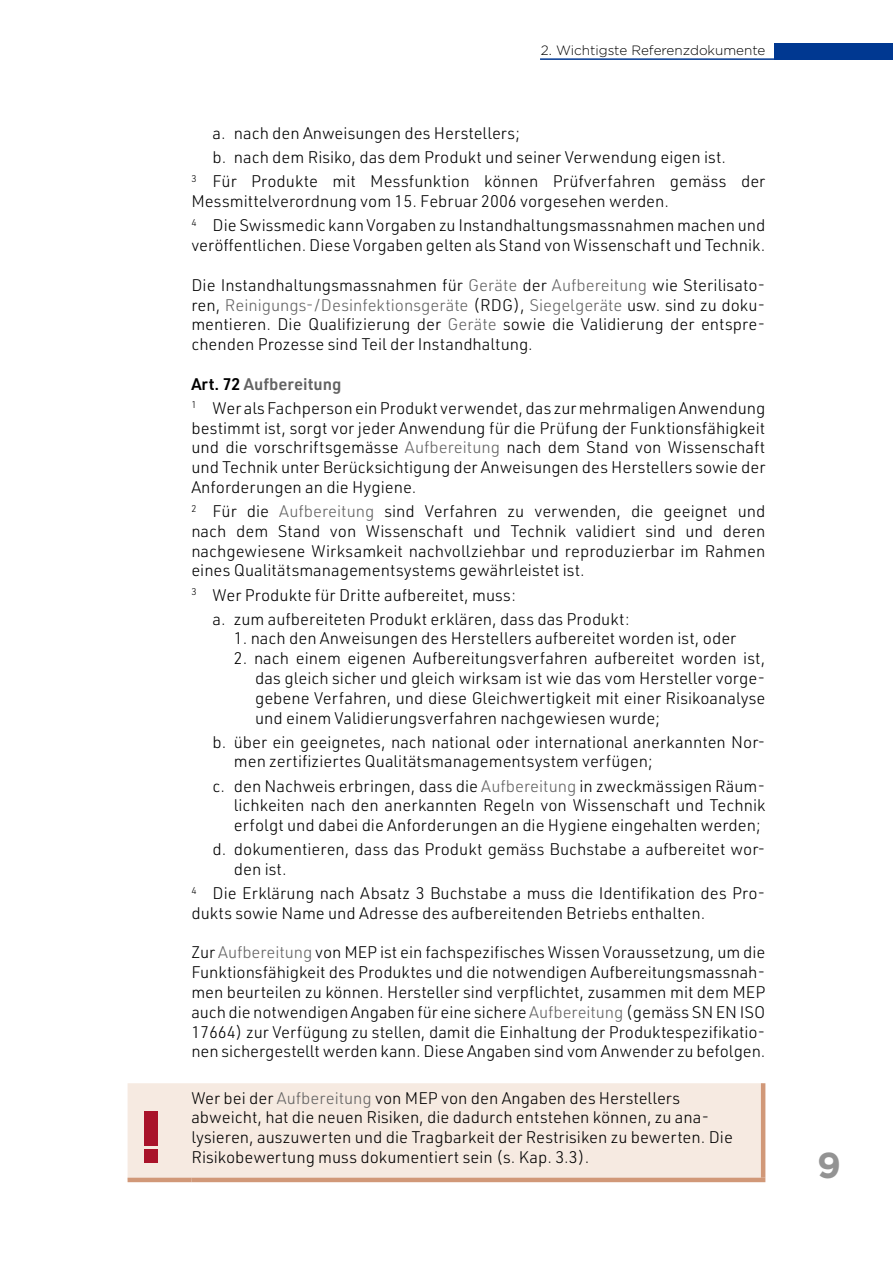
<style>
.page{position:relative;width:893px;height:1263px;background:#fff}
.page>*{position:absolute;margin:0;border:0;box-sizing:border-box;transform-origin:0 0}
.t1{font:700 36px "Gotham";color:#939393}
.t2{font:300 16.5px/19.8px "URWDIN";color:#000}
.t3{font:300 13.5px "Gotham";color:#000}
.s1{color:#636363}
.s2{font-weight:600}
.s3{font-weight:600;color:#636363}
</style>
<div class="page">
<div style="left:774px;top:43px;width:119px;height:17px;background:#003891"></div>
<hr style="left:540px;top:58px;width:234px;height:2px;background:#003891">
<div style="left:128px;top:1083px;width:633px;height:95px;background:#f6eae1"></div>
<hr style="left:761px;top:1083px;width:4px;height:95px;background:#d19878">
<hr style="left:128px;top:1178px;width:63px;height:4px;background:#d19878">
<hr style="left:191px;top:1178px;width:574px;height:4px;background:#d19878">
<div style="left:145px;top:1149px;width:13px;height:14px;background:#a9132a"></div>
<div style="left:145px;top:1111px;width:13px;height:35px;background:#a9132a"></div>
<p class="t3" style="left:541px;top:43px;width:226px">2. Wichtigste Referenzdokumente</p>
<p class="t2" style="left:213px;top:123px;width:309px">a. nach den Anweisungen des Herstellers;</p>
<p class="t2" style="left:213px;top:147px;width:515px">b. nach dem Risiko, das dem Produkt und seiner Verwendung eigen ist.</p>
<p class="t2" style="left:191px;top:171px;width:575px"><sup>3</sup> Für Produkte mit Messfunktion können Prüfverfahren gemäss der</p>
<p class="t2" style="left:191px;top:189px;width:575px;line-height:24px">Messmittelverordnung vom 15. Februar 2006 vorgesehen werden.<br><sup>4</sup> Die Swissmedic kann Vorgaben zu Instandhaltungsmassnahmen machen und</p>
<p class="t2" style="left:191px;top:235px;width:575px">veröffentlichen. Diese Vorgaben gelten als Stand von Wissenschaft und Technik.</p>
<p class="t2" style="left:191px;top:274px;width:576px;text-align:justify">Die Instandhaltungsmassnahmen für <span class="s1">Geräte</span> der <span class="s1">Aufbereitung</span> wie Sterilisato&shy;ren, <span class="s1">Reinigungs-/Desinfektionsgeräte</span> (RDG), <span class="s1">Siegelgeräte</span> usw. sind zu doku&shy;mentieren. Die Qualifizierung der <span class="s1">Geräte</span> sowie die Validierung der entspre&shy;chenden Prozesse sind Teil der Instandhaltung.</p>
<p class="t2" style="left:191px;top:371px;width:576px;line-height:24px"><span class="s2">Art. 72</span> <span class="s3">Aufbereitung<br></span><sup>1</sup> Wer als Fachperson ein Produkt verwendet, das zur mehrmaligen Anwendung</p>
<p class="t2" style="left:191px;top:417px;width:576px;text-align:justify">bestimmt ist, sorgt vor jeder Anwendung für die Prüfung der Funktionsfähigkeit und die vorschriftsgemässe <span class="s1">Aufbereitung</span> nach dem Stand von Wissenschaft und Technik unter Berücksichtigung der Anweisungen des Herstellers sowie der Anforderungen an die Hygiene.</p>
<p class="t2" style="left:191px;top:501px;width:576px;text-align:justify"><sup>2</sup> Für die <span class="s1">Aufbereitung</span> sind Verfahren zu verwenden, die geeignet und nach dem Stand von Wissenschaft und Technik validiert sind und deren nachgewiesene Wirksamkeit nachvollziehbar und reproduzierbar im Rahmen eines Qualitätsmanagementsystems gewährleistet ist.</p>
<p class="t2" style="left:213px;top:582px;width:418px;line-height:24px;text-indent:-21px"><sup>3</sup> Wer Produkte für Dritte aufbereitet, muss:<br>a. zum aufbereiteten Produkt erklären, dass das Produkt:</p>
<p class="t2" style="left:234px;top:628px;width:504px">1. nach den Anweisungen des Herstellers aufbereitet worden ist, oder</p>
<p class="t2" style="left:255px;top:648px;width:512px;text-align:justify;text-indent:-21px">2. nach einem eigenen Aufbereitungsverfahren aufbereitet worden ist, das gleich sicher und gleich wirksam ist wie das vom Hersteller vorge&shy;gebene Verfahren, und diese Gleichwertigkeit mit einer Risikoanalyse und einem Validierungsverfahren nachgewiesen wurde;</p>
<p class="t2" style="left:234px;top:731px;width:533px;text-indent:-21px">b. über ein geeignetes, nach national oder international anerkannten Nor&shy;men zertifiziertes Qualitätsmanagementsystem verfügen;</p>
<p class="t2" style="left:234px;top:775px;width:533px;text-align:justify;text-indent:-21px">c. den Nachweis erbringen, dass die <span class="s1">Aufbereitung</span> in zweckmässigen Räum&shy;lichkeiten nach den anerkannten Regeln von Wissenschaft und Technik erfolgt und dabei die Anforderungen an die Hygiene eingehalten werden;</p>
<p class="t2" style="left:234px;top:839px;width:533px;text-indent:-21px">d. dokumentieren, dass das Produkt gemäss Buchstabe a aufbereitet wor&shy;den ist.</p>
<p class="t2" style="left:191px;top:883px;width:576px"><sup>4</sup> Die Erklärung nach Absatz 3 Buchstabe a muss die Identifikation des Pro&shy;dukts sowie Name und Adresse des aufbereitenden Betriebs enthalten.</p>
<p class="t2" style="left:191px;top:942px;width:576px;text-align:justify">Zur <span class="s1">Aufbereitung</span> von MEP ist ein fachspezifisches Wissen Voraussetzung, um die Funktionsfähigkeit des Produktes und die notwendigen Aufbereitungsmassnah&shy;men beurteilen zu können. Hersteller sind verpflichtet, zusammen mit dem MEP auch die notwendigen Angaben für eine sichere <span class="s1">Aufbereitung</span> (gemäss SN EN ISO 17664) zur Verfügung zu stellen, damit die Einhaltung der Produktespezifikatio&shy;nen sichergestellt werden kann. Diese Angaben sind vom Anwender zu befolgen.</p>
<p class="t2" style="left:191px;top:1087px;width:543px">Wer bei der <span class="s1">Aufbereitung</span> von MEP von den Angaben des Herstellers abweicht, hat die neuen Risiken, die dadurch entstehen können, zu ana&shy;lysieren, auszuwerten und die Tragbarkeit der Restrisiken zu bewerten. Die Risikobewertung muss dokumentiert sein (s. Kap. 3.3).</p>
<h1 class="t1" style="left:817px;top:1144px;width:25px">9</h1>
</div>
